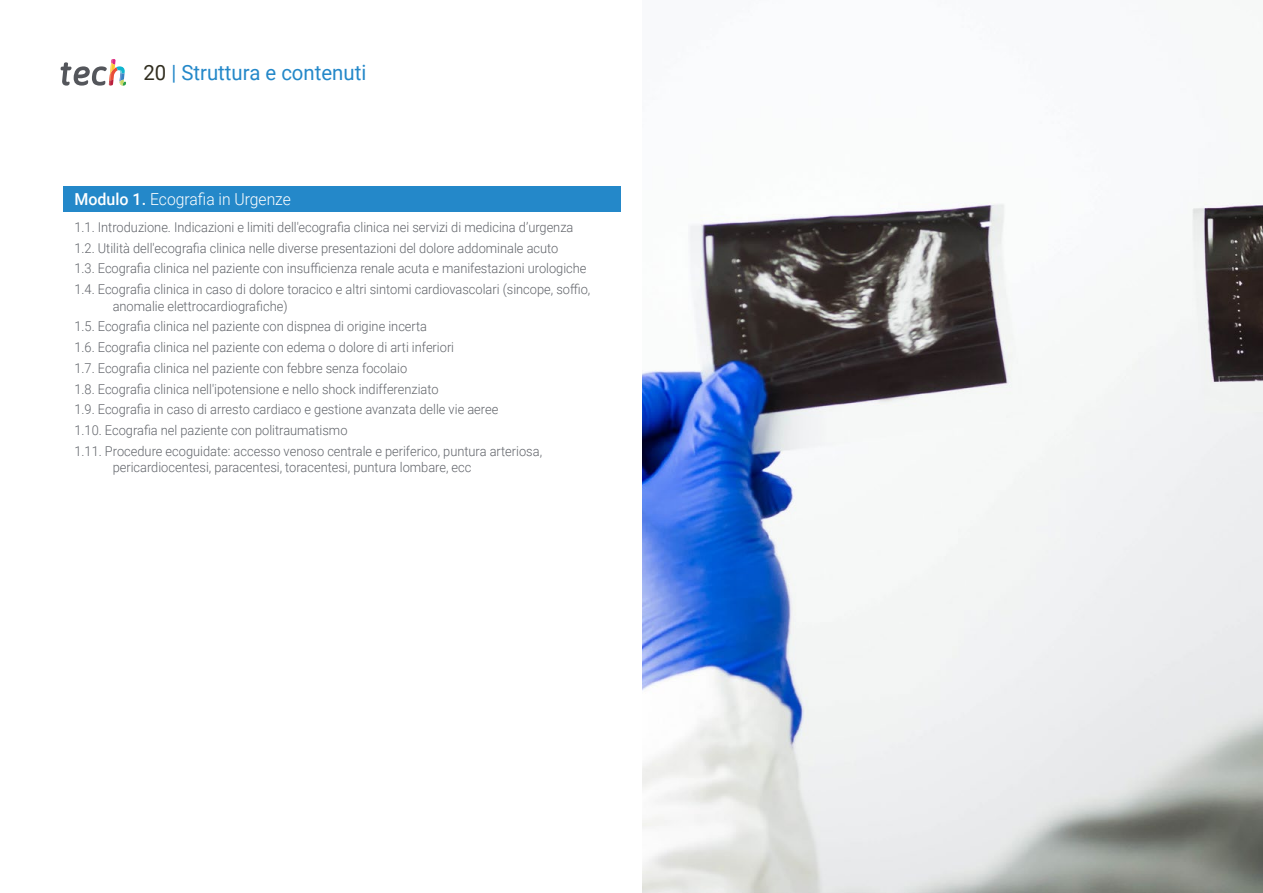
<style>
.page{position:relative;width:1263px;height:893px;background:#fff}
.page>*{position:absolute;margin:0;border:0;box-sizing:border-box;transform-origin:0 0}
.t1{font:21px "Roboto";color:#2488c9}
.t2{font:300 16.5px "Roboto";color:#fff;scale:.95 1}
.t3{font:300 13.5px/20.7px "Roboto";color:#61646a;scale:.95 1}
.s1{color:#312e20}
.s2{font-weight:500}
</style>
<div class="page">
<div style="left:63px;top:186px;width:558px;height:25px;background:#2488c9"></div>
<svg style="left:61px;top:59px;width:65px;height:27px"></svg>
<img style="left:642px;top:202px;width:621px;height:691px">
<h1 class="t1" style="left:144px;top:57px;width:224px"><span class="s1">20</span> | Struttura e contenuti</h1>
<p class="t2" style="left:74px;top:187px;width:229px"><span class="s2">Modulo 1.</span> Ecografia in Urgenze</p>
<p class="t3" style="left:74px;top:216px;width:544px">1.1. Introduzione. Indicazioni e limiti dell'ecografia clinica nei servizi di medicina d’urgenza 1.2. Utilità dell'ecografia clinica nelle diverse presentazioni del dolore addominale acuto<br>1.3. Ecografia clinica nel paziente con insufficienza renale acuta e manifestazioni urologiche 1.4. Ecografia clinica in caso di dolore toracico e altri sintomi cardiovascolari (sincope, soffio,</p>
<p class="t3" style="left:74px;top:295px;width:494px;text-indent:38px">anomalie elettrocardiografiche)<br>1.5. Ecografia clinica nel paziente con dispnea di origine incerta<br>1.6. Ecografia clinica nel paziente con edema o dolore di arti inferiori<br>1.7. Ecografia clinica nel paziente con febbre senza focolaio<br>1.8. Ecografia clinica nell'ipotensione e nello shock indifferenziato<br>1.9. Ecografia in caso di arresto cardiaco e gestione avanzata delle vie aeree<br>1.10. Ecografia nel paziente con politraumatismo<br>1.11. Procedure ecoguidate: accesso venoso centrale e periferico, puntura arteriosa,</p>
<p class="t3" style="left:113px;top:457px;width:379px">pericardiocentesi, paracentesi, toracentesi, puntura lombare, ecc</p>
</div>
